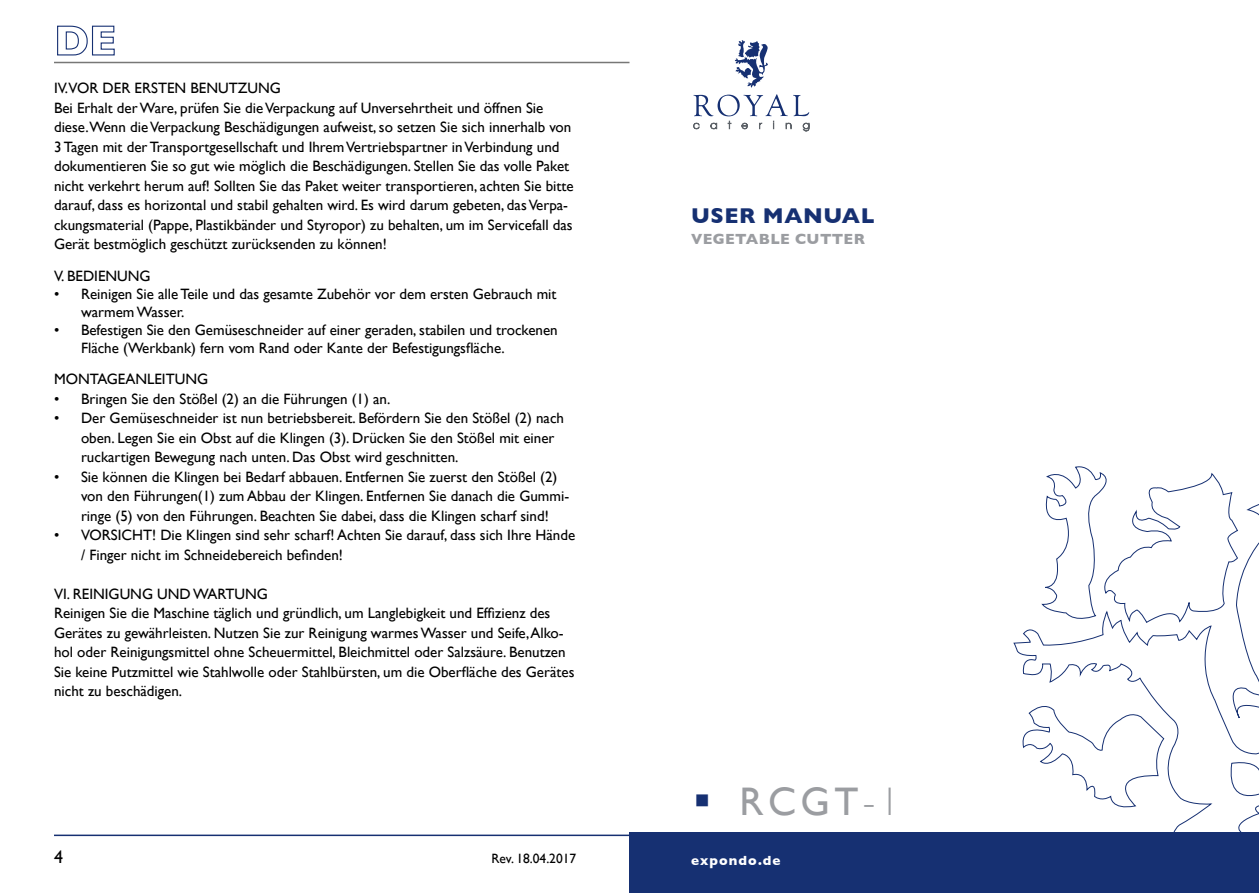
<style>
.page{position:relative;width:1259px;height:893px;background:#fff}
.page>*{position:absolute;margin:0;border:0;box-sizing:border-box;transform-origin:0 0}
.t1{font:39.9px "Gill Sans";color:#9b9da1}
.t2{font:700 21.9px "Gill Sans";letter-spacing:.025em;color:#163072}
.t3{font:18px "Gill Sans";color:#000}
.t4{font:15px/19.5px "Gill Sans";color:#000}
.t5{font:700 15px "Gill Sans";letter-spacing:.025em;color:#9b9da1}
.t6{font:700 13.5px "Gill Sans";letter-spacing:.08em;color:#fff}
.t7{font:13.5px "Gill Sans";color:#000}
.s1{color:#163072}
.s2{font-weight:300}
.s3{font-weight:400;font-size:15px}
</style>
<div class="page">
<svg style="left:57px;top:25px;width:58px;height:31px"></svg>
<hr style="left:54px;top:62px;width:575px;height:1px;background:#777776">
<hr style="left:54px;top:835px;width:594px;height:1px;background:#163072">
<svg style="left:734px;top:40px;width:34px;height:48px"></svg>
<svg style="left:693px;top:94px;width:116px;height:38px"></svg>
<div style="left:629px;top:833px;width:630px;height:60px;background:#163072"></div>
<svg style="left:1013px;top:504px;width:246px;height:329px"></svg>
<svg style="left:1018px;top:700px;width:147px;height:111px"></svg>
<svg style="left:1041px;top:466px;width:197px;height:158px"></svg>
<p class="t4" style="left:54px;top:78px;width:521px">IV.VOR DER ERSTEN BENUTZUNG<br>Bei Erhalt der Ware, prüfen Sie die Verpackung auf Unversehrtheit und öffnen Sie diese.Wenn die Verpackung Beschädigungen aufweist, so setzen Sie sich innerhalb von 3 Tagen mit der Transportgesellschaft und Ihrem Vertriebspartner in Verbindung und dokumentieren Sie so gut wie möglich die Beschädigungen. Stellen Sie das volle Paket nicht verkehrt herum auf! Sollten Sie das Paket weiter transportieren, achten Sie bitte darauf, dass es horizontal und stabil gehalten wird. Es wird darum gebeten, das Verpa&shy;ckungsmaterial (Pappe, Plastikbänder und Styropor) zu behalten, um im Servicefall das Gerät bestmöglich geschützt zurücksenden zu können!</p>
<p class="t4" style="left:54px;top:266px;width:98px">V. BEDIENUNG</p>
<p class="t4" style="left:81px;top:285px;width:477px;line-height:18px;text-indent:-27px">• Reinigen Sie alle Teile und das gesamte Zubehör vor dem ersten Gebrauch mit warmem Wasser.</p>
<p class="t4" style="left:81px;top:321px;width:478px;line-height:18px;text-indent:-27px">• Befestigen Sie den Gemüseschneider auf einer geraden, stabilen und trockenen<br>Fläche (Werkbank) fern vom Rand oder Kante der Befestigungsfläche.</p>
<p class="t4" style="left:54px;top:369px;width:156px">MONTAGEANLEITUNG</p>
<p class="t4" style="left:54px;top:389px;width:338px">• Bringen Sie den Stößel (2) an die Führungen (1) an.</p>
<p class="t4" style="left:81px;top:408px;width:484px;text-indent:-27px">• Der Gemüseschneider ist nun betriebsbereit. Befördern Sie den Stößel (2) nach oben. Legen Sie ein Obst auf die Klingen (3). Drücken Sie den Stößel mit einer ruckartigen Bewegung nach unten. Das Obst wird geschnitten.</p>
<p class="t4" style="left:81px;top:467px;width:490px;text-indent:-27px">• Sie können die Klingen bei Bedarf abbauen. Entfernen Sie zuerst den Stößel (2) von den Führungen(1) zum Abbau der Klingen. Entfernen Sie danach die Gummi&shy;ringe (5) von den Führungen. Beachten Sie dabei, dass die Klingen scharf sind!</p>
<p class="t4" style="left:81px;top:525px;width:495px;text-indent:-27px">• VORSICHT! Die Klingen sind sehr scharf! Achten Sie darauf, dass sich Ihre Hände / Finger nicht im Schneidebereich befinden!</p>
<p class="t4" style="left:54px;top:584px;width:522px">VI. REINIGUNG UND WARTUNG<br>Reinigen Sie die Maschine täglich und gründlich, um Langlebigkeit und Effizienz des Gerätes zu gewährleisten. Nutzen Sie zur Reinigung warmes Wasser und Seife, Alko&shy;hol oder Reinigungsmittel ohne Scheuermittel, Bleichmittel oder Salzsäure. Benutzen Sie keine Putzmittel wie Stahlwolle oder Stahlbürsten, um die Oberfläche des Gerätes nicht zu beschädigen.</p>
<p class="t3" style="left:54px;top:846px;width:10px">4</p>
<p class="t7" style="left:491px;top:851px;width:86px">Rev. 18.04.2017</p>
<h2 class="t2" style="left:691px;top:202px;width:185px">USER MANUAL</h2>
<p class="t5" style="left:691px;top:231px;width:175px">VEGETABLE CUTTER</p>
<h1 class="t1" style="left:693px;top:778px;width:208px"><span class="s1">▪</span> RCGT<span class="s2">-1</span></h1>
<p class="t6" style="left:691px;top:852px;width:205px">expondo.de <span class="s3">R O Y A L</span></p>
</div>
